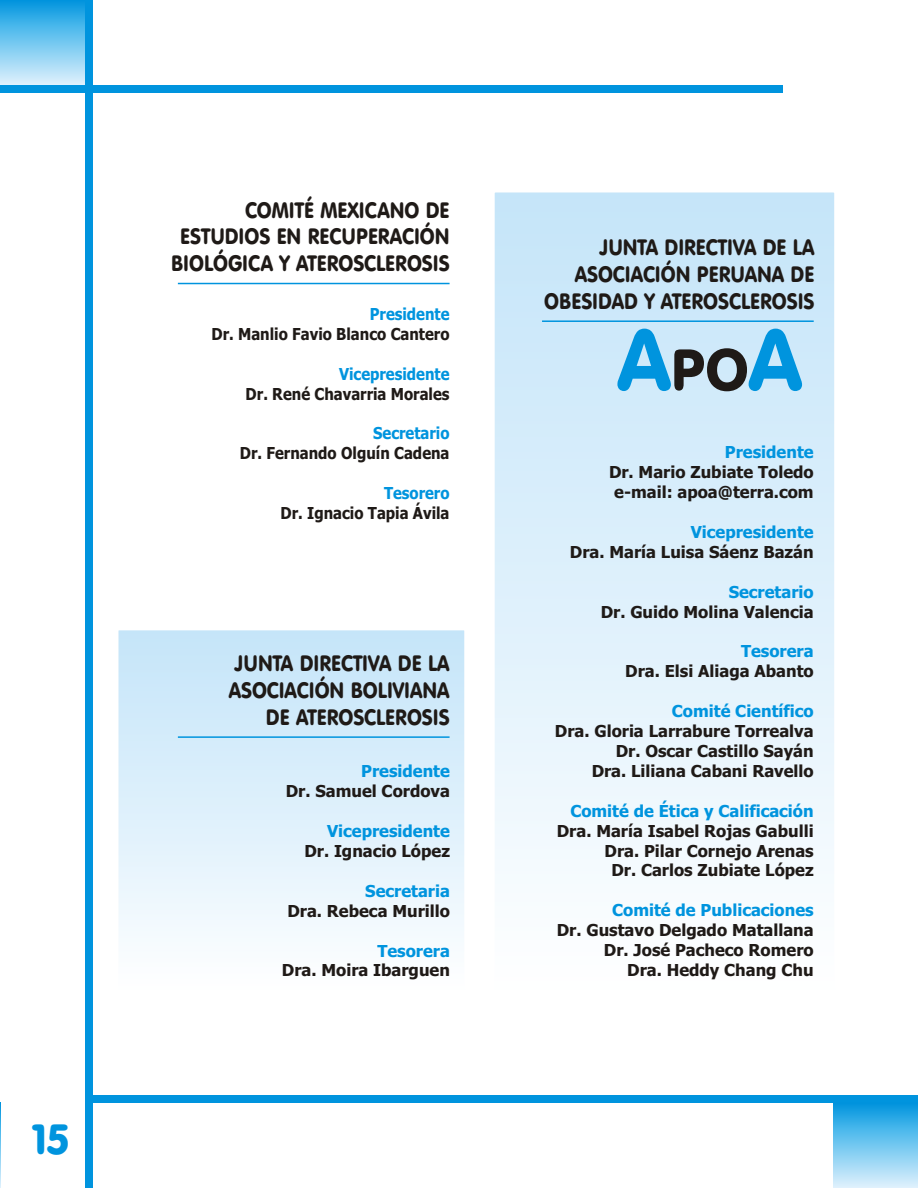
<style>
.page{position:relative;width:918px;height:1188px;background:#fff}
.page>*{position:absolute;margin:0;border:0;box-sizing:border-box;transform-origin:0 0}
.t1{font:85.35px "VAG Rounded BT";color:#0094de}
.t2{font:57.15px "VAG Rounded BT";color:#1f1a17}
.t3{font:41.7px "VAG Rounded BT";color:#0094de}
.t4{font:21.9px/26.8px "VAG Rounded BT";color:#1f1a17;text-align:right;scale:.9 1}
.t5{font:700 16.5px/20px "Tahoma";color:#1f1a17;text-align:right}
.t6{font:700 16.5px "Tahoma";color:#0094de}
.t7{font:700 16.5px "Tahoma";color:#1f1a17;scale:.9 1}
.t8{font:700 16.5px "Tahoma";color:#0094de;scale:.9 1}
</style>
<div class="page">
<svg style="left:0;top:1103px;width:1px;height:85px"></svg>
<div style="left:0;top:85px;width:783px;height:7px;background:#0094de"></div>
<div style="left:89px;top:1096px;width:829px;height:7px;background:#0094de"></div>
<div style="left:85px;top:0;width:7px;height:1188px;background:#0094de"></div>
<div style="left:0;top:0;width:85px;height:85px;background:linear-gradient(to bottom,#0399e1,#e1f3fe)"></div>
<div style="left:833px;top:1103px;width:85px;height:85px;background:linear-gradient(to bottom,#0399e1,#e1f3fe)"></div>
<svg style="left:495px;top:192px;width:340px;height:679px;background:#dbeefb"></svg>
<svg style="left:118px;top:630px;width:347px;height:306px;background:#dbeefb"></svg>
<hr style="left:542px;top:320px;width:272px;height:2px;background:#0094de">
<hr style="left:178px;top:736px;width:272px;height:2px;background:#0094de">
<hr style="left:178px;top:283px;width:272px;height:1px;background:#0094de">
<h3 class="t3" style="left:33px;top:1122px;width:38px">15</h3>
<h3 class="t4" style="left:171px;top:198px;width:311px">COMITÉ MEXICANO DE<br>ESTUDIOS EN RECUPERACIÓN<br>BIOLÓGICA Y ATEROSCLEROSIS</h3>
<p class="t8" style="left:370px;top:307px;width:90px">Presidente</p>
<p class="t7" style="left:212px;top:327px;width:266px">Dr. Manlio Favio Blanco Cantero</p>
<p class="t8" style="left:339px;top:367px;width:124px">Vicepresidente</p>
<p class="t7" style="left:246px;top:387px;width:228px">Dr. René Chavarria Morales</p>
<p class="t8" style="left:373px;top:427px;width:86px">Secretario</p>
<p class="t7" style="left:240px;top:447px;width:234px">Dr. Fernando Olguín Cadena</p>
<p class="t7" style="left:281px;top:506px;width:189px">Dr. Ignacio Tapia Ávila</p>
<p class="t8" style="left:384px;top:487px;width:74px">Tesorero</p>
<h3 class="t4" style="left:229px;top:652px;width:247px">JUNTA DIRECTIVA DE LA<br>ASOCIACIÓN BOLIVIANA<br>DE ATEROSCLEROSIS</h3>
<p class="t6" style="left:361px;top:765px;width:90px">Presidente</p>
<p class="t5" style="left:286px;top:783px;width:166px">Dr. Samuel Cordova</p>
<p class="t6" style="left:327px;top:824px;width:124px">Vicepresidente</p>
<p class="t5" style="left:304px;top:842px;width:147px">Dr. Ignacio López</p>
<p class="t6" style="left:365px;top:884px;width:86px">Secretaria</p>
<p class="t5" style="left:287px;top:902px;width:164px">Dra. Rebeca Murillo</p>
<p class="t6" style="left:377px;top:944px;width:74px">Tesorera</p>
<p class="t5" style="left:282px;top:962px;width:170px">Dra. Moira Ibarguen</p>
<h3 class="t4" style="left:544px;top:236px;width:302px">JUNTA DIRECTIVA DE LA<br>ASOCIACIÓN PERUANA DE<br>OBESIDAD Y ATEROSCLEROSIS</h3>
<h1 class="t1" style="left:617px;top:325px;width:186px">A A</h1>
<h2 class="t2" style="left:671px;top:347px;width:79px">PO</h2>
<p class="t6" style="left:725px;top:446px;width:90px">Presidente</p>
<p class="t5" style="left:609px;top:464px;width:206px;text-align:center">Dr. Mario Zubiate Toledo e-mail: apoa@terra.com</p>
<p class="t6" style="left:691px;top:525px;width:124px">Vicepresidente</p>
<p class="t5" style="left:570px;top:543px;width:245px">Dra. María Luisa Sáenz Bazán</p>
<p class="t6" style="left:729px;top:585px;width:86px">Secretario</p>
<p class="t5" style="left:601px;top:603px;width:214px">Dr. Guido Molina Valencia</p>
<p class="t6" style="left:741px;top:645px;width:74px">Tesorera</p>
<p class="t5" style="left:625px;top:663px;width:190px">Dra. Elsi Aliaga Abanto</p>
<p class="t6" style="left:672px;top:704px;width:143px">Comité Científico</p>
<p class="t5" style="left:555px;top:722px;width:260px">Dra. Gloria Larrabure Torrealva<br>Dr. Oscar Castillo Sayán<br>Dra. Liliana Cabani Ravello</p>
<p class="t6" style="left:570px;top:804px;width:245px">Comité de Ética y Calificación</p>
<p class="t5" style="left:557px;top:822px;width:258px">Dra. María Isabel Rojas Gabulli<br>Dra. Pilar Cornejo Arenas<br>Dr. Carlos Zubiate López</p>
<p class="t6" style="left:612px;top:904px;width:203px">Comité de Publicaciones</p>
<p class="t5" style="left:557px;top:922px;width:258px">Dr. Gustavo Delgado Matallana<br>Dr. José Pacheco Romero<br>Dra. Heddy Chang Chu</p>
</div>
